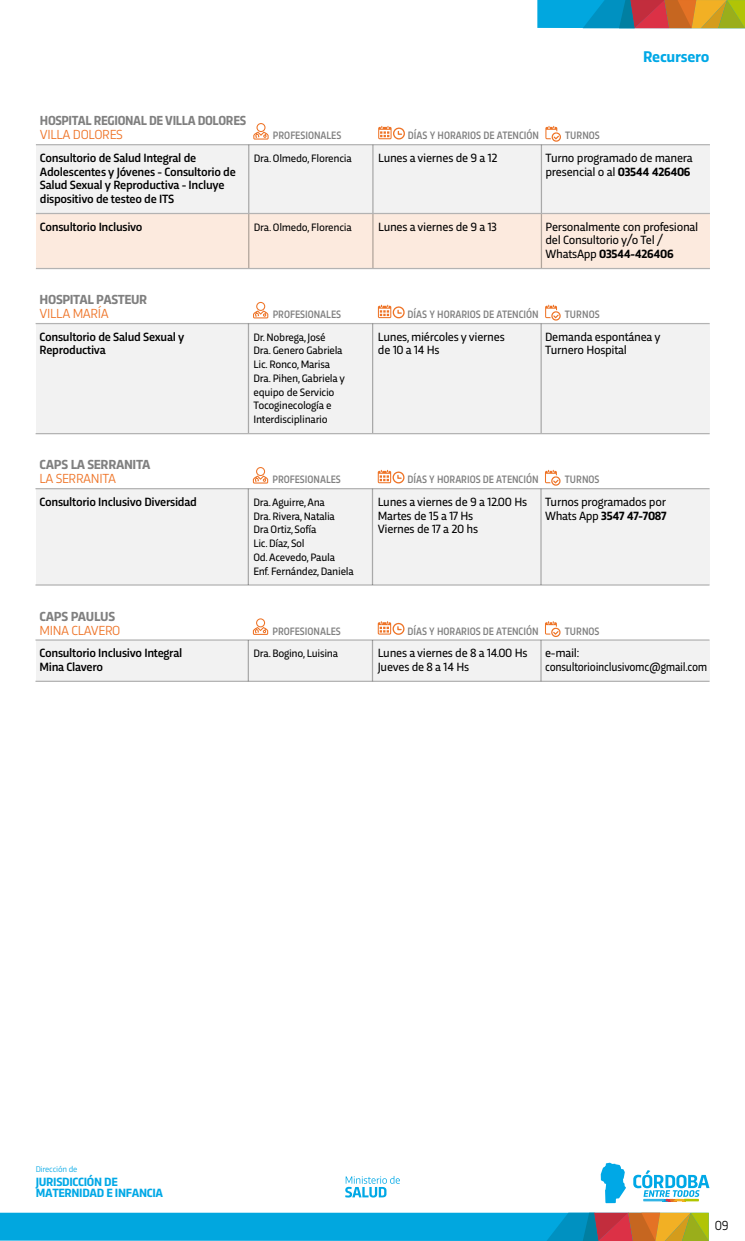
<style>
.page{position:relative;width:745px;height:1241px;background:#fff}
.page>*{position:absolute;margin:0;border:0;box-sizing:border-box;transform-origin:0 0}
.t1{font:700 16.25px "Trasandina";letter-spacing:-.02em;color:#00a8e6}
.t2{font:13.75px "Trasandina";letter-spacing:-.025em;color:#ee7326}
.t3{font:700 13.75px "Trasandina";letter-spacing:-.025em;color:#808080}
.t4{font:700 13.75px "Trasandina";letter-spacing:-.025em;color:#808080;scale:.95 1}
.t5{font:13.75px "Trasandina";color:#000;scale:.92 1}
.t6{font:12.5px/13.8px "Trasandina";letter-spacing:-.025em;color:#000}
.t7{font:500 12.5px/13.8px "Trasandina";letter-spacing:-.025em;color:#000}
.t8{font:700 12.5px/11.5px "Trasandina";letter-spacing:-.025em;color:#00a8e6}
.t9{font:11.25px/13.8px "Trasandina";letter-spacing:-.025em;color:#000}
.t10{font:500 11.25px "Trasandina";color:#808080;scale:.9 1}
.t11{font:8.75px "Trasandina";letter-spacing:-.025em;color:#00a8e6}
.s1{font-weight:700}
</style>
<div class="page">
<div style="left:36px;top:488px;width:673px;height:97px;background:#f2f2f2"></div>
<hr style="left:35px;top:488px;width:674px;height:1px;background:#b3b3b3">
<hr style="left:35px;top:584px;width:674px;height:1px;background:#b3b3b3">
<hr style="left:247px;top:488px;width:2px;height:97px;background:#b3b3b3">
<hr style="left:371px;top:488px;width:2px;height:97px;background:#b3b3b3">
<hr style="left:540px;top:488px;width:1px;height:97px;background:#b3b3b3">
<div style="left:36px;top:640px;width:673px;height:41px;background:#f2f2f2"></div>
<hr style="left:35px;top:639px;width:674px;height:1px;background:#b3b3b3">
<hr style="left:35px;top:680px;width:674px;height:1px;background:#b3b3b3">
<hr style="left:247px;top:640px;width:2px;height:41px;background:#b3b3b3">
<hr style="left:371px;top:640px;width:2px;height:41px;background:#b3b3b3">
<hr style="left:540px;top:640px;width:1px;height:41px;background:#b3b3b3">
<div style="left:36px;top:213px;width:673px;height:55px;background:#fceade"></div>
<div style="left:36px;top:145px;width:673px;height:68px;background:#f2f2f2"></div>
<hr style="left:36px;top:144px;width:673px;height:1px;background:#b3b3b3">
<hr style="left:248px;top:145px;width:1px;height:123px;background:#b3b3b3">
<hr style="left:372px;top:145px;width:1px;height:123px;background:#b3b3b3">
<hr style="left:540px;top:145px;width:1px;height:123px;background:#b3b3b3">
<hr style="left:36px;top:213px;width:673px;height:1px;background:#b3b3b3">
<hr style="left:36px;top:268px;width:673px;height:1px;background:#b3b3b3">
<div style="left:36px;top:323px;width:673px;height:110px;background:#f2f2f2"></div>
<hr style="left:36px;top:323px;width:673px;height:1px;background:#b3b3b3">
<hr style="left:248px;top:323px;width:1px;height:110px;background:#b3b3b3">
<hr style="left:372px;top:323px;width:1px;height:110px;background:#b3b3b3">
<hr style="left:540px;top:323px;width:1px;height:110px;background:#b3b3b3">
<hr style="left:36px;top:433px;width:673px;height:1px;background:#b3b3b3">
<svg style="left:537px;top:0;width:207px;height:28px;background:#6e8876"></svg>
<svg style="left:0;top:1212px;width:708px;height:28px;background:#26a0c2"></svg>
<svg style="left:377px;top:470px;width:27px;height:13px"></svg>
<svg style="left:253px;top:467px;width:15px;height:16px"></svg>
<svg style="left:545px;top:470px;width:15px;height:15px"></svg>
<svg style="left:377px;top:621px;width:27px;height:13px"></svg>
<svg style="left:253px;top:618px;width:15px;height:16px"></svg>
<svg style="left:545px;top:621px;width:15px;height:16px"></svg>
<svg style="left:378px;top:126px;width:27px;height:13px"></svg>
<svg style="left:253px;top:123px;width:15px;height:16px"></svg>
<svg style="left:545px;top:126px;width:15px;height:16px"></svg>
<svg style="left:377px;top:305px;width:28px;height:13px"></svg>
<svg style="left:253px;top:302px;width:15px;height:16px"></svg>
<svg style="left:545px;top:305px;width:15px;height:15px"></svg>
<svg style="left:345px;top:1176px;width:54px;height:21px"></svg>
<svg style="left:600px;top:1162px;width:25px;height:40px"></svg>
<svg style="left:633px;top:1170px;width:76px;height:31px"></svg>
<p class="t4" style="left:40px;top:111px;width:218px">HOSPITAL REGIONAL DE VILLA DOLORES</p>
<p class="t2" style="left:40px;top:124px;width:84px">VILLA DOLORES</p>
<p class="t10" style="left:273px;top:127px;width:77px">PROFESIONALES</p>
<p class="t10" style="left:407px;top:127px;width:147px">DÍAS Y HORARIOS DE ATENCIÓN</p>
<p class="t10" style="left:564px;top:127px;width:40px">TURNOS</p>
<h1 class="t1" style="left:642px;top:45px;width:68px">Recursero</h1>
<p class="t7" style="left:40px;top:150px;width:197px">Consultorio de Salud Integral de Adolescentes y Jóvenes - Consultorio de Salud Sexual y Reproductiva - Incluye dispositivo de testeo de ITS</p>
<p class="t7" style="left:40px;top:218px;width:104px">Consultorio Inclusivo</p>
<p class="t9" style="left:254px;top:150px;width:99px">Dra. Olmedo, Florencia</p>
<p class="t9" style="left:254px;top:219px;width:99px">Dra. Olmedo, Florencia</p>
<p class="t6" style="left:378px;top:150px;width:121px">Lunes a viernes de 9 a 12</p>
<p class="t6" style="left:378px;top:218px;width:120px">Lunes a viernes de 9 a 13</p>
<p class="t6" style="left:545px;top:150px;width:149px">Turno programado de manera presencial o al <span class="s1">03544 426406</span></p>
<p class="t6" style="left:545px;top:218px;width:154px">Personalmente con profesional del Consultorio y/o Tel /<br>WhatsApp <span class="s1">03544-426406</span></p>
<p class="t3" style="left:40px;top:289px;width:109px">HOSPITAL PASTEUR</p>
<p class="t2" style="left:40px;top:303px;width:71px">VILLA MARÍA</p>
<p class="t10" style="left:272px;top:306px;width:77px">PROFESIONALES</p>
<p class="t10" style="left:407px;top:306px;width:147px">DÍAS Y HORARIOS DE ATENCIÓN</p>
<p class="t10" style="left:564px;top:306px;width:40px">TURNOS</p>
<p class="t7" style="left:40px;top:328px;width:146px">Consultorio de Salud Sexual y<br>Reproductiva</p>
<p class="t9" style="left:253px;top:329px;width:93px">Dr. Nobrega, José<br>Dra. Genero Gabriela<br>Lic. Ronco, Marisa<br>Dra. Pihen, Gabriela y equipo de Servicio<br>Tocoginecología e<br>Interdisciplinario</p>
<p class="t6" style="left:377px;top:328px;width:128px">Lunes, miércoles y viernes de 10 a 14 Hs</p>
<p class="t6" style="left:545px;top:328px;width:117px">Demanda espontánea y<br>Turnero Hospital</p>
<p class="t3" style="left:39px;top:454px;width:113px">CAPS LA SERRANITA</p>
<p class="t2" style="left:39px;top:468px;width:78px">LA SERRANITA</p>
<p class="t10" style="left:272px;top:471px;width:77px">PROFESIONALES</p>
<p class="t10" style="left:407px;top:471px;width:147px">DÍAS Y HORARIOS DE ATENCIÓN</p>
<p class="t10" style="left:564px;top:471px;width:40px">TURNOS</p>
<p class="t7" style="left:39px;top:493px;width:159px">Consultorio Inclusivo Diversidad</p>
<p class="t9" style="left:253px;top:494px;width:102px">Dra. Aguirre, Ana<br>Dra. Rivera, Natalia<br>Dra Ortiz, Sofía<br>Lic. Díaz, Sol<br>Od. Acevedo, Paula<br>Enf. Fernández, Daniela</p>
<p class="t6" style="left:377px;top:493px;width:151px">Lunes a viernes de 9 a 12.00 Hs<br>Martes de 15 a 17 Hs<br>Viernes de 17 a 20 hs</p>
<p class="t6" style="left:544px;top:493px;width:123px">Turnos programados por<br>Whats App <span class="s1">3547 47-7087</span></p>
<p class="t3" style="left:39px;top:606px;width:77px">CAPS PAULUS</p>
<p class="t2" style="left:39px;top:619px;width:82px">MINA CLAVERO</p>
<p class="t10" style="left:272px;top:622px;width:77px">PROFESIONALES</p>
<p class="t10" style="left:407px;top:622px;width:147px">DÍAS Y HORARIOS DE ATENCIÓN</p>
<p class="t10" style="left:564px;top:622px;width:40px">TURNOS</p>
<p class="t7" style="left:39px;top:645px;width:144px">Consultorio Inclusivo Integral<br>Mina Clavero</p>
<p class="t9" style="left:253px;top:645px;width:86px">Dra. Bogino, Luisina</p>
<p class="t6" style="left:377px;top:645px;width:151px">Lunes a viernes de 8 a 14.00 Hs<br>Jueves de 8 a 14 Hs</p>
<p class="t6" style="left:544px;top:645px;width:164px">e-mail: consultorioinclusivomc@gmail.com</p>
<p class="t11" style="left:36px;top:1162px;width:43px">Dirección de</p>
<p class="t8" style="left:36px;top:1174px;width:129px">JURISDICCIÓN DE<br>MATERNIDAD E INFANCIA</p>
<p class="t5" style="left:714px;top:1214px;width:16px">09</p>
</div>
